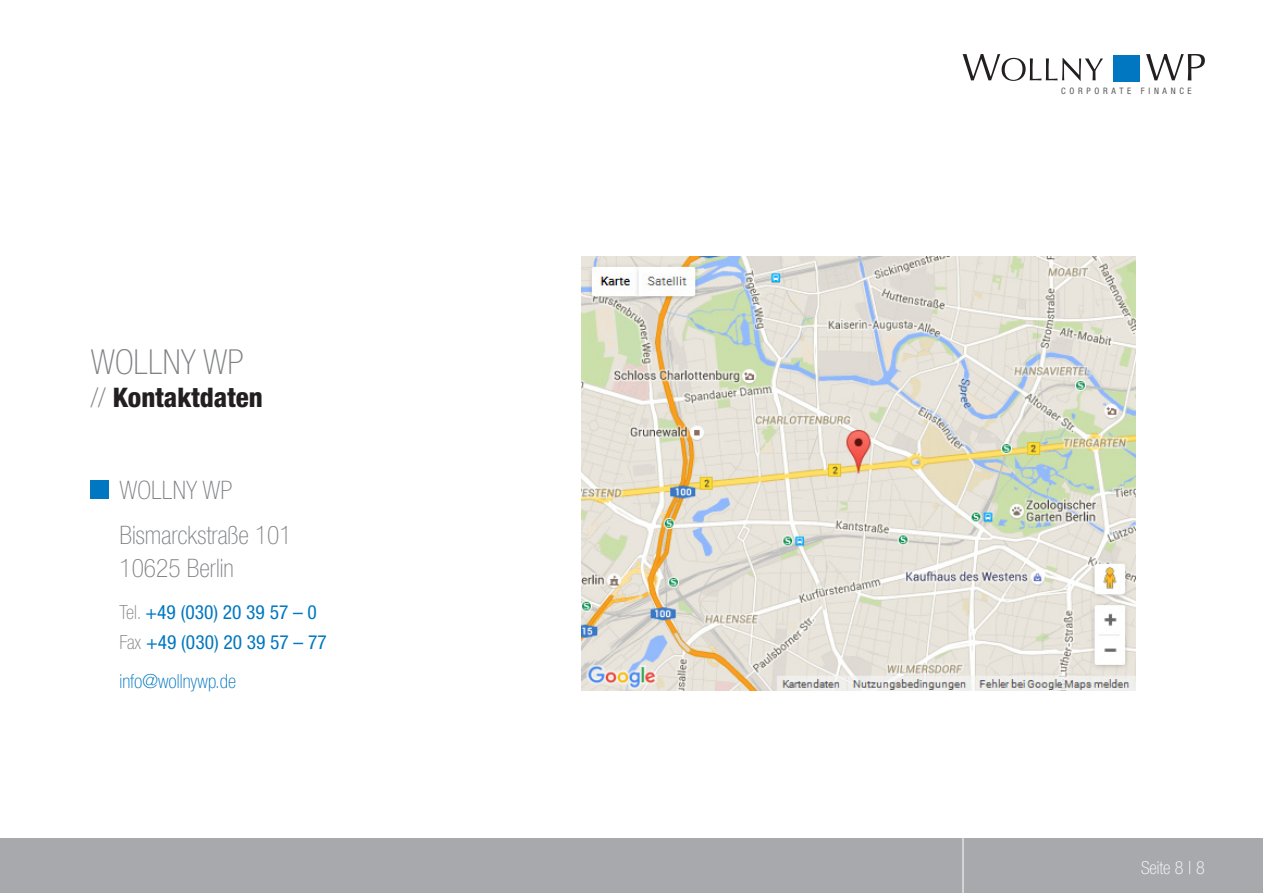
<style>
.page{position:relative;width:1263px;height:893px;background:#fff}
.page>*{position:absolute;margin:0;border:0;box-sizing:border-box;transform-origin:0 0}
.t1{font:100 condensed 34.5px "Helvetica Neue LT Std";color:#808285}
.t2{font:800 condensed 27px "Helvetica Neue LT Std";color:#231f20}
.t3{font:100 condensed 25.5px "Helvetica Neue LT Std";color:#808285}
.t4{font:condensed 19.5px "Helvetica Neue LT Std";color:#0077c0}
.t5{font:100 condensed 19.5px "Helvetica Neue LT Std";color:#0077c0}
.t6{font:100 condensed 18px "Helvetica Neue LT Std";color:#fff}
.t7{font:condensed 8.85px "Helvetica Neue LT Std";letter-spacing:.415em;color:#57585a}
.s1{font-weight:100;color:#808285}
</style>
<div class="page">
<svg style="left:963px;top:54px;width:140px;height:27px"></svg>
<svg style="left:1146px;top:54px;width:59px;height:26px"></svg>
<div style="left:1113px;top:55px;width:26px;height:26px;background:#0077c0"></div>
<div style="left:91px;top:480px;width:18px;height:18px;background:#0077c0"></div>
<div style="left:0;top:839px;width:1263px;height:54px;background:#a8a9ad"></div>
<hr style="left:963px;top:828px;width:1px;height:65px;background:#fff">
<img style="left:582px;top:256px;width:553px;height:434px">
<p class="t1" style="left:91px;top:343px;width:154px">WOLLNY WP</p>
<p class="t2" style="left:91px;top:380px;width:174px"><span class="s1">//</span> Kontaktdaten</p>
<p class="t3" style="left:119px;top:475px;width:114px">WOLLNY WP</p>
<p class="t3" style="left:119px;top:520px;width:174px">Bismarckstraße 101</p>
<p class="t3" style="left:119px;top:553px;width:116px">10625 Berlin</p>
<p class="t4" style="left:119px;top:600px;width:199px"><span class="s1">Tel.</span> +49 (030) 20 39 57 – 0</p>
<p class="t4" style="left:119px;top:630px;width:209px"><span class="s1">Fax</span> +49 (030) 20 39 57 – 77</p>
<p class="t5" style="left:119px;top:670px;width:118px">info@wollnywp.de</p>
<p class="t7" style="left:1061px;top:86px;width:132px">CORPORATE FINANCE</p>
<p class="t6" style="left:1141px;top:857px;width:65px">Seite 8 | 8</p>
</div>
